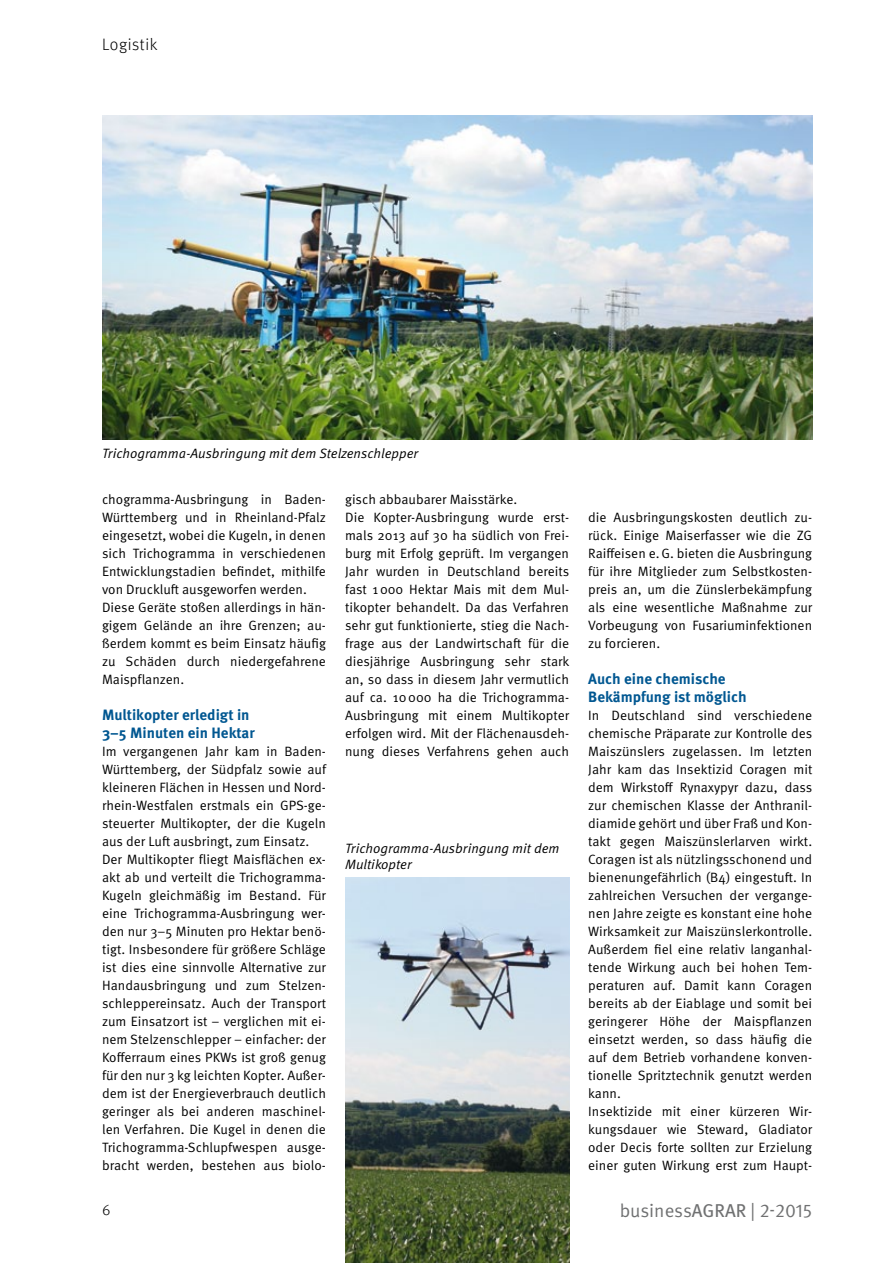
<style>
.page{position:relative;width:893px;height:1263px;background:#fff}
.page>*{position:absolute;margin:0;border:0;box-sizing:border-box;transform-origin:0 0}
.t1{font:18.6px "Meta OT Norm";letter-spacing:-.005em;color:#707172}
.t2{font:300 16.5px "Meta Offc";letter-spacing:.035em;color:#000}
.t3{font:700 15px/18px "Meta OT";color:#005791}
.t4{font:300 15px "Meta Offc";color:#000}
.t5{font:13.5px/18px "Meta OT Norm";color:#000}
.t6{font:13.5px/16.2px "Meta OT Norm Ita";color:#000}
.s1{font-family:"Meta OT"}
</style>
<div class="page">
<img style="left:102px;top:116px;width:710px;height:324px">
<img style="left:345px;top:877px;width:224px;height:386px">
<p class="t2" style="left:102px;top:35px;width:57px">Logistik</p>
<p class="t6" style="left:102px;top:446px;width:318px">Trichogramma-Ausbringung mit dem Stelzenschlepper</p>
<p class="t5" style="left:102px;top:490px;width:226px">chogramma-Ausbringung in Baden-Württemberg und in Rheinland-Pfalz eingesetzt, wobei die Kugeln, in denen sich Trichogramma in verschiedenen Entwicklungstadien befindet, mithilfe von Druckluft ausgeworfen werden.<br>Diese Geräte stoßen allerdings in hän&shy;gigem Gelände an ihre Grenzen; au&shy;ßerdem kommt es beim Einsatz häufig zu Schäden durch niedergefahrene Maispflanzen.</p>
<p class="t3" style="left:102px;top:706px;width:154px">Multikopter erledigt in<br>3–5 Minuten ein Hektar</p>
<p class="t5" style="left:102px;top:742px;width:226px">Im vergangenen Jahr kam in Baden-Württemberg, der Südpfalz sowie auf kleineren Flächen in Hessen und Nord&shy;rhein-Westfalen erstmals ein GPS-ge&shy;steuerter Multikopter, der die Kugeln aus der Luft ausbringt, zum Einsatz.<br>Der Multikopter fliegt Maisflächen ex&shy;akt ab und verteilt die Trichogramma-Kugeln gleichmäßig im Bestand. Für eine Trichogramma-Ausbringung wer&shy;den nur 3–5 Minuten pro Hektar benö&shy;tigt. Insbesondere für größere Schläge ist dies eine sinnvolle Alternative zur Handausbringung und zum Stelzen&shy;schleppereinsatz. Auch der Transport zum Einsatzort ist – verglichen mit ei&shy;nem Stelzenschlepper – einfacher: der Kofferraum eines PKWs ist groß genug für den nur 3 kg leichten Kopter. Außer&shy;dem ist der Energieverbrauch deutlich geringer als bei anderen maschinel&shy;len Verfahren. Die Kugel in denen die Trichogramma-Schlupfwespen ausge&shy;bracht werden, bestehen aus biolo-</p>
<p class="t4" style="left:102px;top:1201px;width:10px">6</p>
<p class="t5" style="left:345px;top:490px;width:226px">gisch abbaubarer Maisstärke.<br>Die Kopter-Ausbringung wurde erst&shy;mals 2013 auf 30 ha südlich von Frei&shy;burg mit Erfolg geprüft. Im vergangen Jahr wurden in Deutschland bereits fast 1000 Hektar Mais mit dem Mul&shy;tikopter behandelt. Da das Verfahren sehr gut funktionierte, stieg die Nach&shy;frage aus der Landwirtschaft für die diesjährige Ausbringung sehr stark an, so dass in diesem Jahr vermutlich auf ca. 10000 ha die Trichogramma-Ausbringung mit einem Multikopter erfolgen wird. Mit der Flächenausdeh&shy;nung dieses Verfahrens gehen auch</p>
<p class="t6" style="left:345px;top:840px;width:216px">Trichogramma-Ausbringung mit dem<br>Multikopter</p>
<p class="t5" style="left:588px;top:508px;width:225px;text-align:justify">die Ausbringungskosten deutlich zu&shy;rück. Einige Maiserfasser wie die ZG Raiffeisen e.G. bieten die Ausbringung für ihre Mitglieder zum Selbstkosten&shy;preis an, um die Zünslerbekämpfung als eine wesentliche Maßnahme zur Vorbeugung von Fusariuminfektionen zu forcieren.</p>
<p class="t3" style="left:588px;top:670px;width:160px">Auch eine chemische<br>Bekämpfung ist möglich</p>
<p class="t5" style="left:588px;top:706px;width:226px">In Deutschland sind verschiedene chemische Präparate zur Kontrolle des Maiszünslers zugelassen. Im letzten Jahr kam das Insektizid Coragen mit dem Wirkstoff Rynaxypyr dazu, dass zur chemischen Klasse der Anthranil&shy;diamide gehört und über Fraß und Kon&shy;takt gegen Maiszünslerlarven wirkt.<br>Coragen ist als nützlingsschonend und bienenungefährlich (B4) eingestuft. In zahlreichen Versuchen der vergange&shy;nen Jahre zeigte es konstant eine hohe Wirksamkeit zur Maiszünslerkontrolle.<br>Außerdem fiel eine relativ langanhal&shy;tende Wirkung auch bei hohen Tem&shy;peraturen auf. Damit kann Coragen bereits ab der Eiablage und somit bei geringerer Höhe der Maispflanzen einsetzt werden, so dass häufig die auf dem Betrieb vorhandene konven&shy;tionelle Spritztechnik genutzt werden kann.<br>Insektizide mit einer kürzeren Wir&shy;kungsdauer wie Steward, Gladiator oder Decis forte sollten zur Erzielung einer guten Wirkung erst zum Haupt-</p>
<h1 class="t1" style="left:620px;top:1199px;width:194px">business<span class="s1">AGRAR</span> | 2-2015</h1>
</div>
